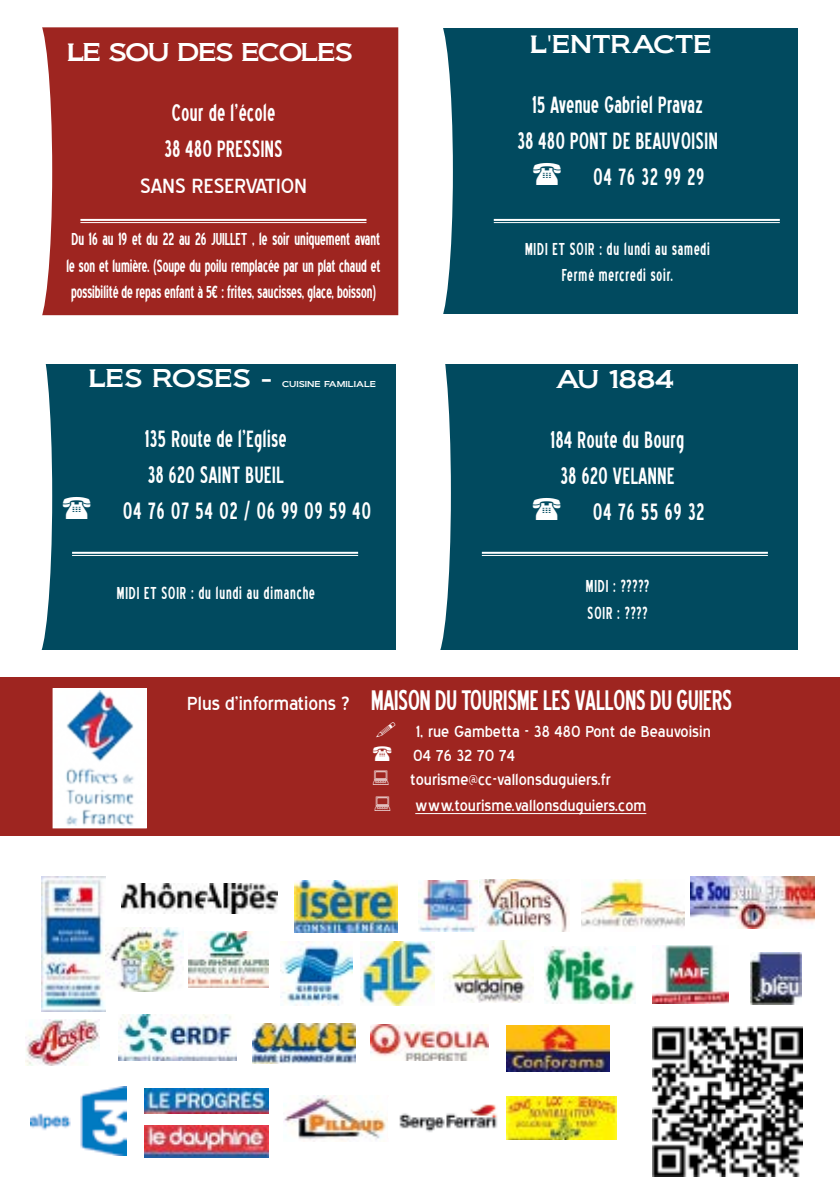
<style>
.page{position:relative;width:840px;height:1191px;background:#fff}
.page>*{position:absolute;margin:0;border:0;box-sizing:border-box;transform-origin:0 0}
.t1{font:36px "Blue Highway Condensed";color:#fff}
.t2{font:30px/36px "Blue Highway Condensed";letter-spacing:.02em;color:#fff}
.t3{font:30px "Blue Highway Condensed";letter-spacing:.04em;color:#fff}
.t4{font:26px "Blue Highway";color:#fff}
.t5{font:24px "Biondi";letter-spacing:-.05em;color:#fff}
.t6{font:24px "Biondi";color:#fff}
.t7{font:22px/26.4px "Blue Highway Condensed";letter-spacing:.025em;color:#fff;text-align:center}
.t8{font:20px/24px "Blue Highway";color:#fff}
.t9{font:8px "Biondi";color:#fff}
.s1{font-size:32px}
.s2{font-family:"Blue Highway";font-size:24px}
</style>
<div class="page">
<div style="left:0;top:677px;width:839px;height:159px;background:#9e2520"></div>
<img style="left:42px;top:877px;width:64px;height:134px">
<img style="left:121px;top:883px;width:156px;height:30px">
<img style="left:294px;top:880px;width:103px;height:52px">
<img style="left:418px;top:880px;width:59px;height:52px">
<img style="left:479px;top:879px;width:89px;height:52px">
<img style="left:690px;top:877px;width:123px;height:51px">
<img style="left:581px;top:879px;width:102px;height:49px">
<img style="left:750px;top:952px;width:51px;height:52px">
<img style="left:31px;top:1086px;width:96px;height:70px">
<img style="left:144px;top:1125px;width:124px;height:32px">
<img style="left:144px;top:1088px;width:124px;height:25px">
<img style="left:189px;top:931px;width:79px;height:56px">
<img style="left:280px;top:942px;width:72px;height:63px">
<img style="left:360px;top:941px;width:74px;height:64px">
<img style="left:446px;top:940px;width:87px;height:62px">
<img style="left:544px;top:946px;width:90px;height:57px">
<img style="left:652px;top:946px;width:75px;height:58px">
<img style="left:105px;top:927px;width:78px;height:64px">
<img style="left:26px;top:1019px;width:74px;height:46px">
<img style="left:119px;top:1014px;width:118px;height:46px">
<img style="left:252px;top:1023px;width:103px;height:40px">
<img style="left:370px;top:1024px;width:118px;height:36px">
<img style="left:506px;top:1025px;width:103px;height:46px">
<img style="left:283px;top:1095px;width:105px;height:46px">
<img style="left:399px;top:1104px;width:99px;height:28px">
<img style="left:506px;top:1096px;width:110px;height:43px">
<img style="left:652px;top:1026px;width:149px;height:150px">
<div style="left:35px;top:27px;width:363px;height:288px;background:#9e2520;border:2px solid #9e2520"></div>
<div style="left:437px;top:28px;width:360px;height:286px;background:#014a5f"></div>
<div style="left:35px;top:364px;width:361px;height:285px;background:#014a5f"></div>
<div style="left:437px;top:364px;width:360px;height:285px;background:#014a5f"></div>
<div style="left:21px;top:335px;width:30px;height:322px;background:#fff;border-radius:50%"></div>
<div style="left:20px;top:334px;width:32px;height:324px;border:2px solid #fff;border-radius:50%"></div>
<div style="left:420px;top:329px;width:29px;height:328px;background:#fff;border-radius:50%"></div>
<div style="left:419px;top:328px;width:31px;height:330px;border:2px solid #fff;border-radius:50%"></div>
<div style="left:422px;top:19px;width:29px;height:304px;background:#fff;border-radius:50%"></div>
<div style="left:421px;top:18px;width:31px;height:306px;border:2px solid #fff;border-radius:50%"></div>
<div style="left:21px;top:19px;width:30px;height:304px;background:#fff;border-radius:50%"></div>
<div style="left:20px;top:18px;width:32px;height:306px;border:2px solid #fff;border-radius:50%"></div>
<hr style="left:481px;top:552px;width:286px;height:2px;background:#fff">
<hr style="left:481px;top:555px;width:286px;height:1px;background:#fff">
<hr style="left:72px;top:552px;width:286px;height:2px;background:#fff">
<hr style="left:72px;top:555px;width:286px;height:1px;background:#fff">
<hr style="left:493px;top:219px;width:286px;height:2px;background:#fff">
<hr style="left:493px;top:222px;width:286px;height:1px;background:#fff">
<hr style="left:80px;top:219px;width:286px;height:2px;background:#fff">
<hr style="left:80px;top:222px;width:286px;height:1px;background:#fff">
<hr style="left:415px;top:813px;width:231px;height:1px;background:#fff">
<img style="left:55px;top:691px;width:89px;height:134px">
<div style="left:53px;top:688px;width:93px;height:140px;border:1px solid #fff"></div>
<p class="t5" style="left:67px;top:37px;width:287px"><span class="s1">L</span>E SOU DES ECOLES</p>
<h2 class="t2" style="left:164px;top:95px;width:120px">Cour de l’école<br>38 480 PRESSINS</h2>
<p class="t4" style="left:140px;top:174px;width:168px">SANS RESERVATION</p>
<p class="t7" style="left:67px;top:227px;width:315px;text-align:justify">Du 16 au 19 et du 22 au 26 JUILLET , le soir uniquement avant le son et lumière. (Soupe du poilu remplacée par un plat chaud et possibilité de repas enfant à 5€ : frites, saucisses, glace, boisson)</p>
<p class="t5" style="left:88px;top:364px;width:85px"><span class="s1">L</span>ES ROSES</p>
<p class="t5" style="left:260px;top:364px;width:13px">-</p>
<p class="t9" style="left:282px;top:379px;width:14px">CUISINE</p>
<p class="t9" style="left:324px;top:379px;width:7px">FAMILIALE</p>
<h2 class="t2" style="left:145px;top:422px;width:143px">135 Route de l’Eglise</h2>
<h2 class="t2" style="left:148px;top:458px;width:137px">38 620 SAINT BUEIL</h2>
<h2 class="t3" style="left:123px;top:498px;width:249px">04 76 07 54 02 / 06 99 09 59 40</h2>
<p class="t7" style="left:117px;top:580px;width:199px">Midi et soir : du lundi au dimanche</p>
<p class="t6" style="left:529px;top:30px;width:183px"><span class="s1">L</span>'ENTRACTE</p>
<h2 class="t2" style="left:532px;top:88px;width:171px">15 Avenue Gabriel Pravaz</h2>
<h2 class="t2" style="left:517px;top:124px;width:202px">38 480 PONT DE BEAUVOISIN</h2>
<h2 class="t2" style="left:593px;top:160px;width:112px">04 76 32 99 29</h2>
<p class="t7" style="left:524px;top:236px;width:186px">Midi et SOIR : du lundi au samedi<br>Fermé mercredi soir.</p>
<p class="t5" style="left:555px;top:365px;width:119px">AU 1884</p>
<h2 class="t2" style="left:550px;top:423px;width:134px">184 Route du Bourg</h2>
<h2 class="t2" style="left:560px;top:459px;width:115px">38 620 VELANNE</h2>
<h2 class="t2" style="left:592px;top:495px;width:113px">04 76 55 69 32</h2>
<p class="t7" style="left:585px;top:574px;width:65px;text-align:left">Midi : ?????<br>SOIR : ????</p>
<h1 class="t1" style="left:187px;top:685px;width:546px"><span class="s2">Plus d’informations ?</span> MAISON DU TOURISME LES VALLONS DU GUIERS</h1>
<p class="t8" style="left:410px;top:719px;width:302px">1, rue Gambetta - 38 480 Pont de Beauvoisin<br>04 76 32 70 74 tourisme@cc-vallonsduguiers.fr</p>
<p class="t8" style="left:415px;top:794px;width:232px">www.tourisme.vallonsduguiers.com</p>
</div>
